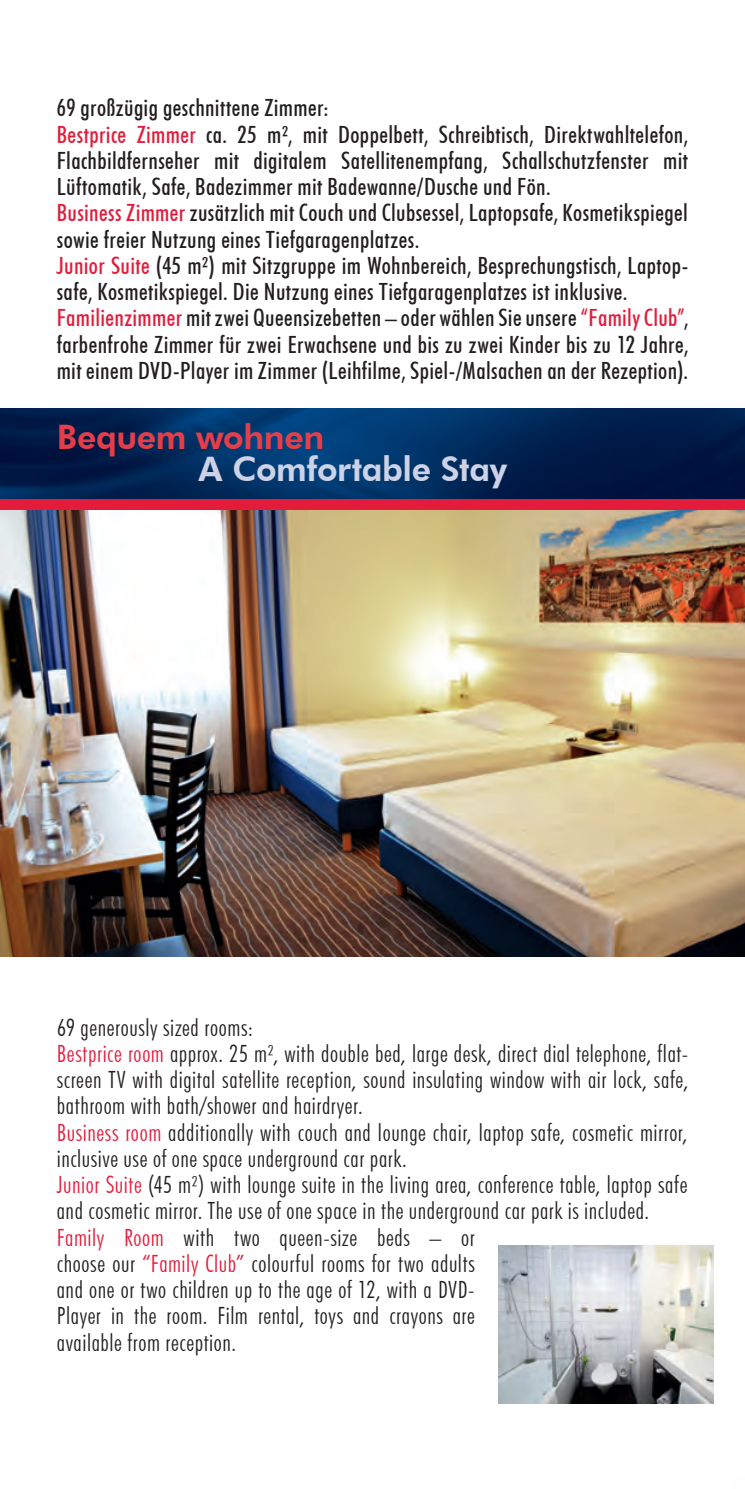
<style>
.page{position:relative;width:745px;height:1489px;background:#fff}
.page>*{position:absolute;margin:0;border:0;box-sizing:border-box;transform-origin:0 0}
.t1{font:800 33.75px "Futura BT";letter-spacing:-.01em;color:#ced2e6}
.t2{font:800 33.75px "Futura BT";letter-spacing:-.01em;color:#e63e48}
.t3{font:500 condensed 23.75px/26.2px "Futura BT";letter-spacing:.015em;color:#231f20}
.t4{font:300 condensed 23.75px/26.2px "Futura BT";letter-spacing:.025em;color:#231f20}
.s1{color:#e41c3b}
</style>
<div class="page">
<img style="left:0;top:409px;width:744px;height:547px">
<img style="left:498px;top:1245px;width:215px;height:157px">
<div style="left:0;top:499px;width:744px;height:11px;background:#e41c3b"></div>
<p class="t3" style="left:57px;top:95px;width:632px">69 großzügig geschnittene Zimmer:<br><span class="s1">Bestprice Zimmer</span> ca. 25 m², mit Doppelbett, Schreibtisch, Direktwahltelefon, Flachbildfernseher mit digitalem Satellitenempfang, Schallschutzfenster mit Lüftomatik, Safe, Badezimmer mit Badewanne/Dusche und Fön.<br><span class="s1">Business Zimmer</span> zusätzlich mit Couch und Clubsessel, Laptopsafe, Kosmetikspiegel sowie freier Nutzung eines Tiefgaragenplatzes.<br><span class="s1">Junior Suite</span> (45 m²) mit Sitzgruppe im Wohnbereich, Besprechungstisch, Laptop&shy;safe, Kosmetikspiegel. Die Nutzung eines Tiefgaragenplatzes ist inklusive.<br><span class="s1">Familienzimmer</span> mit zwei Queensizebetten – oder wählen Sie unsere <span class="s1">“Family Club”</span>, farbenfrohe Zimmer für zwei Erwachsene und bis zu zwei Kinder bis zu 12 Jahre, mit einem DVD-Player im Zimmer (Leihfilme, Spiel-/Malsachen an der Rezeption).</p>
<h1 class="t2" style="left:57px;top:416px;width:269px">Bequem wohnen</h1>
<h1 class="t1" style="left:198px;top:448px;width:310px">A Comfortable Stay</h1>
<p class="t4" style="left:57px;top:1013px;width:632px">69 generously sized rooms:<br><span class="s1">Bestprice room</span> approx. 25 m², with double bed, large desk, direct dial telephone, flat&shy;screen TV with digital satellite reception, sound insulating window with air lock, safe, bathroom with bath/shower and hairdryer.<br><span class="s1">Business room</span> additionally with couch and lounge chair, laptop safe, cosmetic mirror, inclusive use of one space underground car park.<br><span class="s1">Junior Suite</span> (45 m²) with lounge suite in the living area, conference table, laptop safe and cosmetic mirror. The use of one space in the underground car park is included.<br><span class="s1">Family Room</span> with two queen-size beds – or<br>choose our <span class="s1">“Family Club”</span> colourful rooms for two adults<br>and one or two children up to the age of 12, with a DVD-<br>Player in the room. Film rental, toys and crayons are<br>available from reception.</p>
</div>
